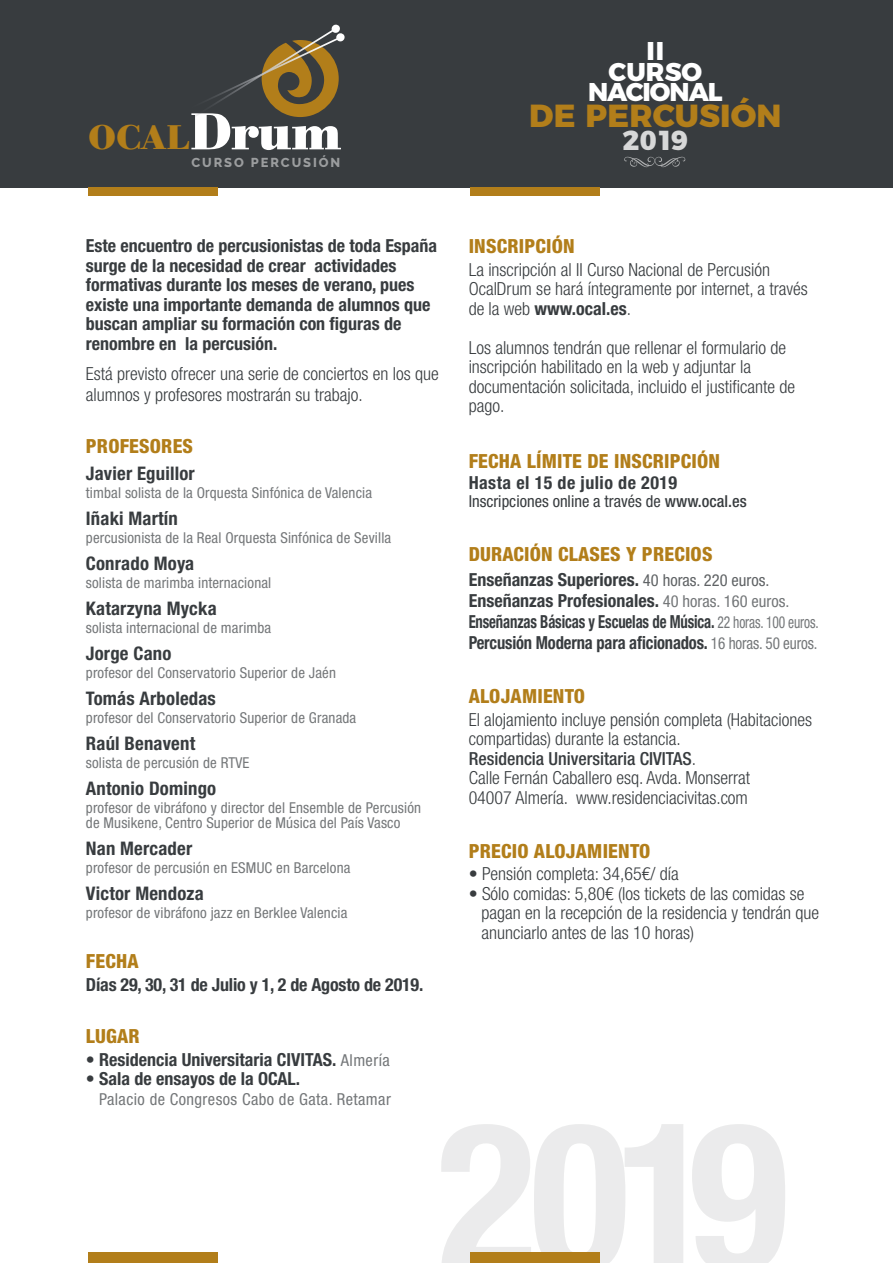
<style>
.page{position:relative;width:893px;height:1263px;background:#fff}
.page>*{position:absolute;margin:0;border:0;box-sizing:border-box;transform-origin:0 0}
.t1{font:700 33.75px "Bodoni BE";color:#b27e1a}
.t2{font:800 31.95px "Montserrat";letter-spacing:.005em;color:#b27e1a}
.t3{font:800 27.45px "Montserrat";color:rgb(255 255 255/.8)}
.t4{font:800 25.65px/20.7px "Montserrat";letter-spacing:-.04em;color:#fff;text-align:center}
.t5{font:800 condensed 19.5px "Helvetica Neue LT Std";letter-spacing:.01em;color:#b27e1a}
.t6{font:700 condensed 18.75px "Helvetica Neue LT Std";letter-spacing:.01em;color:#383c3f}
.t7{font:300 condensed 18px/19.5px "Helvetica Neue LT Std";color:#383c3f}
.t8{font:700 condensed 18px/19.5px "Helvetica Neue LT Std";color:#383c3f}
.t9{font:700 condensed 18px "Helvetica Neue LT Std";letter-spacing:.025em;color:#383c3f}
.t10{font:condensed 16.5px "Helvetica Neue LT Std";color:#383c3f}
.t11{font:condensed 16.5px "Helvetica Neue LT Std";letter-spacing:.025em;color:rgb(56 60 63/.7)}
.t12{font:condensed 15px/15px "Helvetica Neue LT Std";letter-spacing:.01em;color:rgb(56 60 63/.7)}
.t13{font:800 12.9px "Raleway";letter-spacing:.15em;color:#fff}
.s1{font-size:51px;color:#fff}
.s2{font-weight:400;font-size:16.5px;color:rgb(56 60 63/.7)}
.s3{font-weight:700}
.s4{font-weight:500}
.s5{font-weight:400;font-size:16.5px;color:rgb(56 60 63/.8)}
</style>
<div class="page">
<div style="left:0;top:0;width:893px;height:187px;background:#383c3f"></div>
<div style="left:88px;top:188px;width:130px;height:8px;background:#b27e1a"></div>
<div style="left:470px;top:188px;width:129px;height:8px;background:#b27e1a"></div>
<div style="left:88px;top:1253px;width:130px;height:10px;background:#b27e1a"></div>
<div style="left:470px;top:1253px;width:129px;height:10px;background:#b27e1a"></div>
<svg style="left:624px;top:157px;width:61px;height:10px"></svg>
<svg style="left:208px;top:25px;width:137px;height:92px"></svg>
<h1 class="t1" style="left:88px;top:117px;width:255px">OCAL<span class="s1">Drum</span></h1>
<p class="t13" style="left:191px;top:155px;width:150px">CURSO PERCUSIÓN</p>
<p class="t8" style="left:86px;top:236px;width:353px">Este encuentro de percusionistas de toda España surge de la necesidad de crear actividades formativas durante los meses de verano, pues existe una importante demanda de alumnos que buscan ampliar su formación con figuras de renombre en la percusión.</p>
<p class="t7" style="left:86px;top:363px;width:354px;line-height:21px">Está previsto ofrecer una serie de conciertos en los que alumnos y profesores mostrarán su trabajo.</p>
<p class="t5" style="left:86px;top:434px;width:109px">PROFESORES</p>
<p class="t6" style="left:86px;top:462px;width:110px">Javier Eguillor</p>
<p class="t12" style="left:86px;top:485px;width:288px">timbal solista de la Orquesta Sinfónica de Valencia</p>
<p class="t6" style="left:86px;top:507px;width:94px">Iñaki Martín</p>
<p class="t12" style="left:86px;top:530px;width:307px">percusionista de la Real Orquesta Sinfónica de Sevilla</p>
<p class="t6" style="left:86px;top:552px;width:110px">Conrado Moya</p>
<p class="t12" style="left:86px;top:575px;width:187px">solista de marimba internacional</p>
<p class="t6" style="left:86px;top:597px;width:132px">Katarzyna Mycka</p>
<p class="t12" style="left:86px;top:620px;width:187px">solista internacional de marimba</p>
<p class="t6" style="left:86px;top:642px;width:87px">Jorge Cano</p>
<p class="t12" style="left:86px;top:665px;width:252px">profesor del Conservatorio Superior de Jaén</p>
<p class="t6" style="left:86px;top:687px;width:132px">Tomás Arboledas</p>
<p class="t12" style="left:86px;top:710px;width:272px">profesor del Conservatorio Superior de Granada</p>
<p class="t6" style="left:86px;top:732px;width:111px">Raúl Benavent</p>
<p class="t12" style="left:86px;top:755px;width:165px">solista de percusión de RTVE</p>
<p class="t6" style="left:86px;top:777px;width:132px">Antonio Domingo</p>
<p class="t12" style="left:86px;top:800px;width:337px">profesor de vibráfono y director del Ensemble de Percusión de Musikene, Centro Superior de Música del País Vasco</p>
<p class="t6" style="left:86px;top:837px;width:108px">Nan Mercader</p>
<p class="t12" style="left:86px;top:860px;width:266px">profesor de percusión en ESMUC en Barcelona</p>
<p class="t6" style="left:86px;top:882px;width:119px">Victor Mendoza</p>
<p class="t12" style="left:86px;top:905px;width:263px">profesor de vibráfono jazz en Berklee Valencia</p>
<p class="t5" style="left:86px;top:949px;width:54px">FECHA</p>
<p class="t8" style="left:86px;top:974px;width:339px">Días 29, 30, 31 de Julio y 1, 2 de Agosto de 2019.</p>
<p class="t5" style="left:86px;top:1024px;width:55px">LUGAR</p>
<p class="t8" style="left:86px;top:1049px;width:305px">• Residencia Universitaria CIVITAS. <span class="s2">Almería</span></p>
<p class="t8" style="left:86px;top:1069px;width:216px">• Sala de ensayos de la OCAL.</p>
<p class="t11" style="left:99px;top:1089px;width:293px">Palacio de Congresos Cabo de Gata. Retamar</p>
<h3 class="t4" style="left:588px;top:39px;width:136px">II<br>CURSO<br>NACIONAL</h3>
<h2 class="t2" style="left:529px;top:89px;width:254px">DE PERCUSIÓN</h2>
<h3 class="t3" style="left:623px;top:117px;width:67px">2019</h3>
<p class="t5" style="left:469px;top:234px;width:107px">INSCRIPCIÓN</p>
<p class="t7" style="left:469px;top:259px;width:341px">La inscripción al II Curso Nacional de Percusión<br>OcalDrum se hará íntegramente por internet, a través de la web <span class="s3">www.ocal.es</span>.</p>
<p class="t7" style="left:469px;top:337px;width:328px">Los alumnos tendrán que rellenar el formulario de inscripción habilitado en la web y adjuntar la documentación solicitada, incluido el justificante de pago.</p>
<p class="t5" style="left:469px;top:449px;width:253px">FECHA LÍMITE DE INSCRIPCIÓN</p>
<p class="t9" style="left:469px;top:471px;width:210px">Hasta el 15 de julio de 2019</p>
<p class="t10" style="left:469px;top:491px;width:280px">Inscripciones online a través de <span class="s4">www.ocal.es</span></p>
<p class="t5" style="left:469px;top:542px;width:245px">DURACIÓN CLASES Y PRECIOS</p>
<p class="t8" style="left:469px;top:569px;width:351px;line-height:21px">Enseñanzas Superiores. <span class="s5">40 horas. 220 euros.<br></span>Enseñanzas Profesionales. <span class="s2">40 horas. 160 euros.<br></span>Enseñanzas Básicas y Escuelas de Música. <span class="s2">22 horas. 100 euros.<br></span>Percusión Moderna para aficionados. <span class="s2">16 horas. 50 euros.</span></p>
<p class="t5" style="left:469px;top:684px;width:118px">ALOJAMIENTO</p>
<p class="t7" style="left:469px;top:709px;width:345px">El alojamiento incluye pensión completa (Habitaciones compartidas) durante la estancia.<br><span class="s4">Residencia Universitaria CIVITAS</span>.<br>Calle Fernán Caballero esq. Avda. Monserrat<br>04007 Almería. www.residenciacivitas.com</p>
<p class="t5" style="left:469px;top:839px;width:183px">PRECIO ALOJAMIENTO</p>
<p class="t7" style="left:469px;top:864px;width:212px">• Pensión completa: 34,65€/ día</p>
<p class="t7" style="left:482px;top:883px;width:339px;text-indent:-13px">• Sólo comidas: 5,80€ (los tickets de las comidas se pagan en la recepción de la residencia y tendrán que anunciarlo antes de las 10 horas)</p>
</div>
